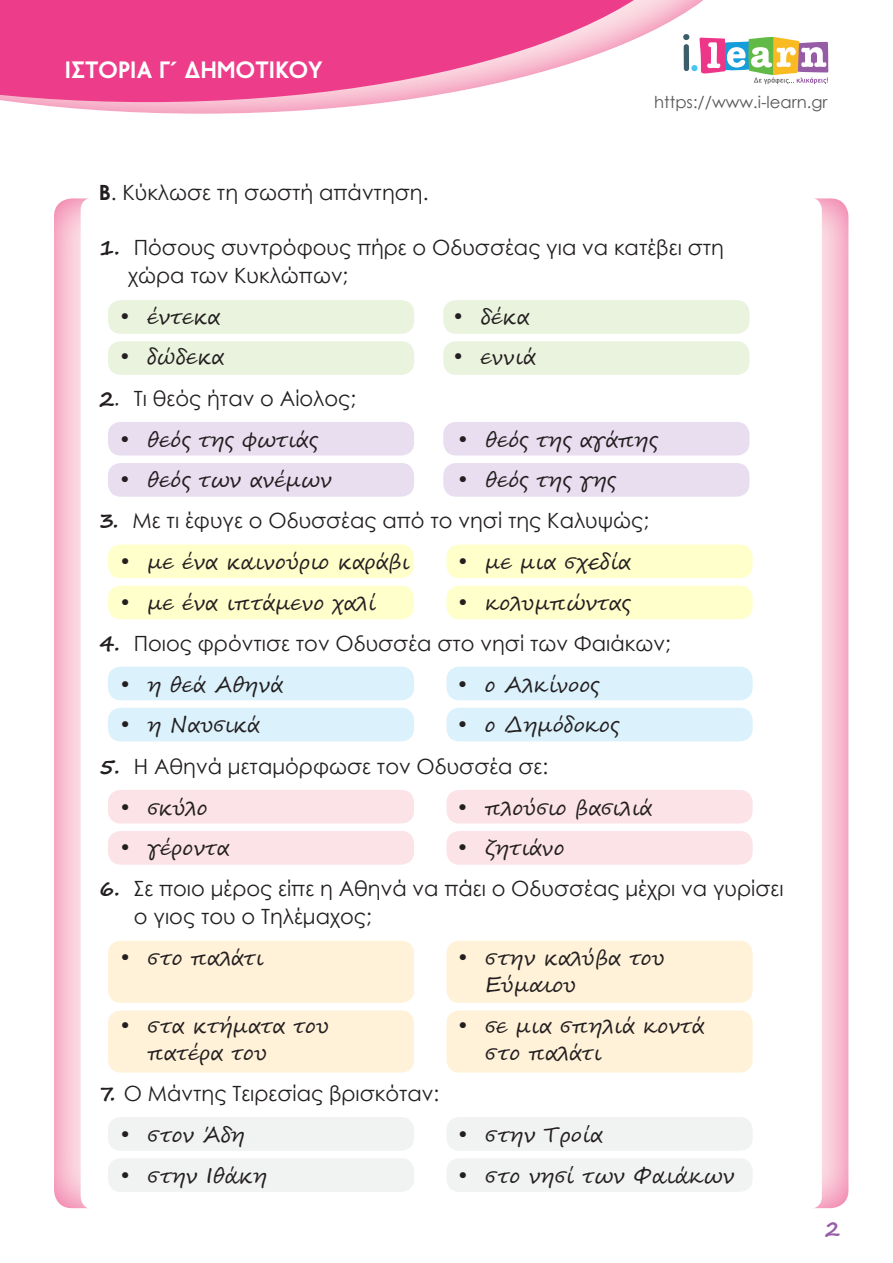
<style>
.page{position:relative;width:893px;height:1263px;background:#fff}
.page>*{position:absolute;margin:0;border:0;box-sizing:border-box;transform-origin:0 0}
.t1{font:700 24px "PF Transport";letter-spacing:-.01em;color:#fff}
.t2{font:21px/27.5px "Segoe Script";color:#231f20}
.t3{font:21px/27.5px "Century Gothic";color:#231f20}
.t4{font:700 21px "Segoe Script";color:#965ca6}
.t5{font:16.5px "Century Gothic";color:#57585a}
.s1{font-weight:700}
.s2{font-family:"Segoe Script";font-weight:700}
.s3{font-family:"Segoe Script"}
</style>
<div class="page">
<div style="left:54px;top:195px;width:795px;height:1014px;background:#ed3d8a;opacity:.75"></div>
<div style="left:81px;top:197px;width:741px;height:1012px;background:#fff;border-radius:13px"></div>
<svg style="left:759px;top:36px;width:69px;height:48px"></svg>
<div style="left:0;top:0;width:759px;height:116px;background:#ed3d8a;opacity:.75"></div>
<svg style="left:0;top:0;width:706px;height:102px"></svg>
<div style="left:108px;top:300px;width:306px;height:34px;background:#eaf3de;border-radius:13px"></div>
<div style="left:108px;top:341px;width:306px;height:34px;background:#eaf3de;border-radius:13px"></div>
<div style="left:108px;top:422px;width:306px;height:34px;background:#e8def0;border-radius:13px"></div>
<div style="left:108px;top:463px;width:306px;height:34px;background:#e8def0;border-radius:13px"></div>
<div style="left:108px;top:544px;width:306px;height:34px;background:#ffc;border-radius:13px"></div>
<div style="left:108px;top:586px;width:306px;height:33px;background:#ffc;border-radius:13px"></div>
<div style="left:108px;top:667px;width:306px;height:33px;background:#dbf2fc;border-radius:13px"></div>
<div style="left:108px;top:708px;width:306px;height:33px;background:#dbf2fc;border-radius:13px"></div>
<div style="left:108px;top:790px;width:306px;height:33px;background:#fce3e8;border-radius:13px"></div>
<div style="left:108px;top:1117px;width:306px;height:34px;background:#f1f2f2;border-radius:13px"></div>
<div style="left:108px;top:831px;width:306px;height:34px;background:#fce3e8;border-radius:13px"></div>
<div style="left:108px;top:1158px;width:306px;height:34px;background:#f1f2f2;border-radius:13px"></div>
<div style="left:443px;top:300px;width:306px;height:34px;background:#eaf3de;border-radius:13px"></div>
<div style="left:443px;top:341px;width:306px;height:34px;background:#eaf3de;border-radius:13px"></div>
<div style="left:443px;top:422px;width:306px;height:34px;background:#e8def0;border-radius:13px"></div>
<div style="left:443px;top:463px;width:306px;height:34px;background:#e8def0;border-radius:13px"></div>
<div style="left:446px;top:544px;width:307px;height:34px;background:#ffc;border-radius:13px"></div>
<div style="left:446px;top:586px;width:307px;height:33px;background:#ffc;border-radius:13px"></div>
<div style="left:446px;top:667px;width:307px;height:33px;background:#dbf2fc;border-radius:13px"></div>
<div style="left:446px;top:708px;width:307px;height:33px;background:#dbf2fc;border-radius:13px"></div>
<div style="left:108px;top:1010px;width:306px;height:62px;background:#fff2d9;border-radius:13px"></div>
<div style="left:446px;top:1010px;width:307px;height:62px;background:#fff2d9;border-radius:13px"></div>
<div style="left:446px;top:941px;width:307px;height:62px;background:#fff2d9;border-radius:13px"></div>
<div style="left:108px;top:941px;width:306px;height:62px;background:#fff2d9;border-radius:13px"></div>
<div style="left:446px;top:790px;width:307px;height:33px;background:#fce3e8;border-radius:13px"></div>
<div style="left:446px;top:1117px;width:307px;height:34px;background:#f1f2f2;border-radius:13px"></div>
<div style="left:446px;top:831px;width:307px;height:34px;background:#fce3e8;border-radius:13px"></div>
<div style="left:446px;top:1158px;width:307px;height:34px;background:#f1f2f2;border-radius:13px"></div>
<p class="t1" style="left:65px;top:56px;width:259px">ΙΣΤΟΡΙΑ Γ΄ ΔΗΜΟΤΙΚΟΥ</p>
<p class="t3" style="left:99px;top:179px;width:331px"><span class="s1">Β</span>. Κύκλωσε τη σωστή απάντηση.</p>
<p class="t5" style="left:654px;top:91px;width:175px">https://www.i-learn.gr</p>
<p class="t3" style="left:128px;top:234px;width:597px;text-indent:-29px"><span class="s2">1.</span> Πόσους συντρόφους πήρε ο Οδυσσέας για να κατέβει στη χώρα των Κυκλώπων;</p>
<p class="t2" style="left:120px;top:303px;width:101px">• έντεκα</p>
<p class="t2" style="left:120px;top:344px;width:106px">• δώδεκα</p>
<p class="t2" style="left:454px;top:303px;width:77px">• δέκα</p>
<p class="t2" style="left:454px;top:344px;width:84px">• εννιά</p>
<p class="t3" style="left:99px;top:384px;width:259px"><span class="s2">2</span><span class="s3">.</span> Τι θεός ήταν ο Αίολος;</p>
<p class="t2" style="left:120px;top:426px;width:199px">• θεός της φωτιάς</p>
<p class="t2" style="left:120px;top:466px;width:213px">• θεός των ανέμων</p>
<p class="t2" style="left:458px;top:426px;width:201px">• θεός της αγάπης</p>
<p class="t2" style="left:458px;top:466px;width:159px">• θεός της γης</p>
<p class="t3" style="left:99px;top:507px;width:552px"><span class="s2">3.</span> Με τι έφυγε ο Οδυσσέας από το νησί της Καλυψώς;</p>
<p class="t2" style="left:120px;top:549px;width:291px">• με ένα καινούριο καράβι</p>
<p class="t2" style="left:120px;top:589px;width:257px">• με ένα ιπτάμενο χαλί</p>
<p class="t2" style="left:458px;top:549px;width:174px">• με μια σχεδία</p>
<p class="t2" style="left:458px;top:589px;width:174px">• κολυμπώντας</p>
<p class="t3" style="left:99px;top:629px;width:573px"><span class="s2">4.</span> Ποιος φρόντισε τον Οδυσσέα στο νησί των Φαιάκων;</p>
<p class="t2" style="left:120px;top:671px;width:164px">• η θεά Αθηνά</p>
<p class="t2" style="left:120px;top:711px;width:141px">• η Ναυσικά</p>
<p class="t2" style="left:458px;top:671px;width:143px">• ο Αλκίνοος</p>
<p class="t2" style="left:458px;top:711px;width:163px">• ο Δημόδοκος</p>
<p class="t3" style="left:99px;top:752px;width:451px"><span class="s2">5.</span> Η Αθηνά μεταμόρφωσε τον Οδυσσέα σε:</p>
<p class="t2" style="left:120px;top:794px;width:89px">• σκύλο</p>
<p class="t2" style="left:120px;top:834px;width:111px">• γέροντα</p>
<p class="t2" style="left:458px;top:794px;width:196px">• πλούσιο βασιλιά</p>
<p class="t2" style="left:458px;top:834px;width:108px">• ζητιάνο</p>
<p class="t3" style="left:134px;top:874px;width:651px;text-indent:-35px"><span class="s2">6.</span> Σε ποιο μέρος είπε η Αθηνά να πάει ο Οδυσσέας μέχρι να γυρίσει ο γιος του ο Τηλέμαχος;</p>
<p class="t2" style="left:120px;top:944px;width:145px">• στο παλάτι</p>
<p class="t2" style="left:485px;top:944px;width:181px;text-indent:-27px">• στην καλύβα του<br>Εύμαιου</p>
<p class="t2" style="left:485px;top:1012px;width:221px;text-indent:-27px">• σε μια σπηλιά κοντά στο παλάτι</p>
<p class="t2" style="left:147px;top:1012px;width:183px;text-indent:-27px">• στα κτήματα του πατέρα του</p>
<p class="t3" style="left:99px;top:1079px;width:342px"><span class="s2">7.</span> Ο Μάντης Τειρεσίας βρισκόταν:</p>
<p class="t2" style="left:120px;top:1122px;width:126px">• στον Άδη</p>
<p class="t2" style="left:120px;top:1162px;width:148px">• στην Ιθάκη</p>
<p class="t2" style="left:458px;top:1122px;width:146px">• στην Τροία</p>
<p class="t2" style="left:458px;top:1162px;width:278px">• στο νησί των Φαιάκων</p>
<p class="t4" style="left:825px;top:1212px;width:17px">2</p>
</div>
